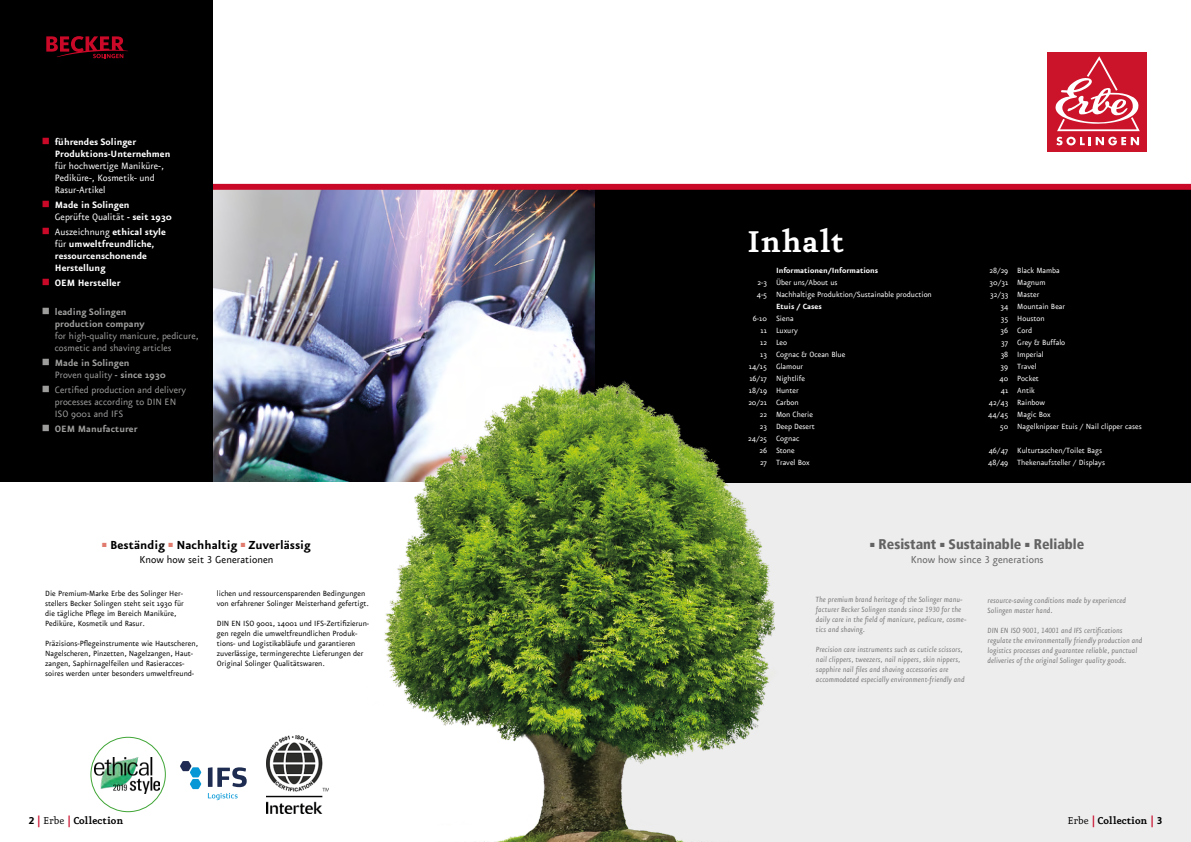
<style>
.page{position:relative;width:1191px;height:842px;background:#fff}
.page>*{position:absolute;margin:0;border:0;box-sizing:border-box;transform-origin:0 0}
.t1{font:700 36px "Eureka";color:#fff}
.t2{font:700 14px "Eureka Sans";color:#000}
.t3{font:900 condensed 14px "Frutiger LT";color:#646363}
.t4{font:700 12px "Eureka";color:#000}
.t5{font:12px "Eureka Sans";color:#000}
.t6{font:12px "Eureka Sans";color:#646363}
.t7{font:700 11px/12px "Eureka Sans";color:#fff}
.t8{font:11px/12px "Eureka Sans";color:#9d9d9c}
.t9{font:700 11px/12px "Eureka Sans";color:#9d9d9c}
.t10{font:11px/12px "Eureka Sans";color:#fff}
.t11{font:9px/10px "Eureka Sans";color:#000}
.t12{font:italic 9px/10px "Eureka Sans";color:#7c7b7b}
.t13{font:9px/12px "Eureka Sans";color:#fff}
.t14{font:700 9px "Eureka Sans";color:#fff}
.s1{color:#ca0928}
.s2{font-weight:400}
.s3{color:#e07b6e}
.s4{font-family:"Eureka Sans Caps"}
.s5{font-family:"Eureka Sans Bold Caps";font-weight:400}
.s6{font-family:"Eureka Sans";font-weight:500;color:#ca0928}
.s7{font-weight:500;color:#ca0928}
</style>
<div class="page">
<div style="left:595px;top:481px;width:596px;height:361px;background:#ededed"></div>
<img style="left:213px;top:189px;width:382px;height:293px">
<div style="left:595px;top:184px;width:596px;height:299px;background:#000"></div>
<div style="left:1047px;top:52px;width:100px;height:100px;background:#cb142a"></div>
<svg style="left:1055px;top:56px;width:85px;height:89px"></svg>
<div style="left:213px;top:184px;width:978px;height:5px;background:#ca0928"></div>
<div style="left:0;top:0;width:213px;height:482px;background:#000"></div>
<svg style="left:46px;top:36px;width:82px;height:22px"></svg>
<div style="left:91px;top:737px;width:74px;height:75px;border:1px solid #3fa535;border-radius:50%"></div>
<img style="left:95px;top:757px;width:65px;height:37px">
<img style="left:345px;top:335px;width:430px;height:507px">
<img style="left:267px;top:736px;width:62px;height:77px">
<svg style="left:208px;top:767px;width:39px;height:20px"></svg>
<svg style="left:180px;top:761px;width:21px;height:28px"></svg>
<svg style="left:208px;top:793px;width:30px;height:7px"></svg>
<p class="t7" style="left:55px;top:136px;width:117px;text-indent:-13px"><span class="s1">■</span> führendes Solinger<br>Produktions-Unternehmen</p>
<p class="t10" style="left:55px;top:160px;width:111px">für hochwertige Maniküre-,<br>Pediküre-, Kosmetik- und<br>Rasur-Artikel</p>
<p class="t7" style="left:55px;top:199px;width:119px;text-indent:-13px"><span class="s1">■</span> Made in Solingen<br><span class="s2">Geprüfte Qualität</span> - seit 1930</p>
<p class="t7" style="left:55px;top:226px;width:113px;text-indent:-13px"><span class="s1">■</span> <span class="s2">Auszeichnung</span> ethical style <span class="s2">für</span> umweltfreundliche, ressourcenschonende<br>Herstellung</p>
<p class="t7" style="left:42px;top:277px;width:80px"><span class="s1">■</span> OEM Hersteller</p>
<p class="t9" style="left:55px;top:306px;width:91px;text-indent:-13px">■ leading Solingen production company</p>
<p class="t8" style="left:55px;top:330px;width:145px">for high-quality manicure, pedicure, cosmetic and shaving articles</p>
<p class="t9" style="left:55px;top:357px;width:113px;text-indent:-13px">■ Made in Solingen<br><span class="s2">Proven quality</span> - since 1930</p>
<p class="t8" style="left:55px;top:384px;width:133px;text-indent:-13px">■ Certified production and delivery processes according to DIN EN<br>ISO 9001 and IFS</p>
<p class="t9" style="left:42px;top:423px;width:97px">■ OEM Manufacturer</p>
<h2 class="t2" style="left:102px;top:538px;width:210px"><span class="s3">■</span> Beständig <span class="s3">■</span> Nachhaltig <span class="s3">■</span> Zuverlässig</h2>
<h3 class="t5" style="left:139px;top:554px;width:136px">Know how seit <span class="s4">3</span> Generationen</h3>
<p class="t11" style="left:45px;top:589px;width:140px">Die Premium-Marke Erbe des Solinger Her&shy;stellers Becker Solingen steht seit 1930 für die tägliche Pflege im Bereich Maniküre, Pediküre, Kosmetik und Rasur.</p>
<p class="t11" style="left:45px;top:639px;width:154px">Präzisions-Pflegeinstrumente wie Hautscheren, Nagelscheren, Pinzetten, Nagelzangen, Haut&shy;zangen, Saphirnagelfeilen und Rasieracces&shy;soires werden unter besonders umweltfreund-</p>
<p class="t11" style="left:217px;top:589px;width:154px">lichen und ressourcensparenden Bedingungen von erfahrener Solinger Meisterhand gefertigt.</p>
<p class="t11" style="left:217px;top:619px;width:154px">DIN EN ISO 9001, 14001 und IFS-Zertifizierun&shy;gen regeln die umweltfreundlichen Produk&shy;tions- und Logistikabläufe und garantieren zuverlässige, termingerechte Lieferungen der Original Solinger Qualitätswaren.</p>
<h1 class="t1" style="left:747px;top:225px;width:99px">Inhalt</h1>
<p class="t14" style="left:776px;top:266px;width:104px">Informationen/Informations</p>
<p class="t13" style="left:757px;top:277px;width:177px">2-3 Über uns/About us<br>4-5 Nachhaltige Produktion/Sustainable production</p>
<p class="t14" style="left:776px;top:302px;width:47px">Etuis / Cases</p>
<p class="t13" style="left:753px;top:313px;width:42px">6-10 Siena</p>
<p class="t13" style="left:760px;top:325px;width:39px">11 Luxury</p>
<p class="t13" style="left:760px;top:337px;width:28px">12 Leo</p>
<p class="t13" style="left:760px;top:349px;width:87px">13 Cognac &amp; Ocean Blue</p>
<p class="t13" style="left:748px;top:361px;width:56px">14/15 Glamour</p>
<p class="t13" style="left:749px;top:373px;width:57px">16/17 Nightlife</p>
<p class="t13" style="left:748px;top:385px;width:52px">18/19 Hunter</p>
<p class="t13" style="left:748px;top:397px;width:52px">20/21 Carbon</p>
<p class="t13" style="left:760px;top:409px;width:55px">22 Mon Cherie</p>
<p class="t13" style="left:760px;top:421px;width:57px">23 Deep Desert</p>
<p class="t13" style="left:748px;top:433px;width:53px">24/25 Cognac</p>
<p class="t13" style="left:759px;top:445px;width:37px">26 Stone</p>
<p class="t13" style="left:760px;top:457px;width:51px">27 Travel Box</p>
<p class="t13" style="left:989px;top:264px;width:72px">28/29 Black Mamba<br>30/31 Magnum<br>32/33 Master</p>
<p class="t13" style="left:1000px;top:300px;width:66px">34 Mountain Bear</p>
<p class="t13" style="left:1001px;top:312px;width:45px">35 Houston</p>
<p class="t13" style="left:1000px;top:324px;width:33px">36 Cord</p>
<p class="t13" style="left:1001px;top:336px;width:65px">37 Grey &amp; Buffalo</p>
<p class="t13" style="left:1000px;top:348px;width:45px">38 Imperial</p>
<p class="t13" style="left:1000px;top:360px;width:38px">39 Travel</p>
<p class="t13" style="left:999px;top:372px;width:41px">40 Pocket</p>
<p class="t13" style="left:1000px;top:384px;width:36px">41 Antik</p>
<p class="t13" style="left:989px;top:396px;width:58px">42/43 Rainbow</p>
<p class="t13" style="left:988px;top:408px;width:64px">44/45 Magic Box</p>
<p class="t13" style="left:1000px;top:420px;width:143px">50 Nagelknipser Etuis / Nail clipper cases</p>
<p class="t13" style="left:988px;top:444px;width:118px">46/47 Kulturtaschen/Toilet Bags<br>48/49 Thekenaufsteller / Displays</p>
<h2 class="t3" style="left:870px;top:536px;width:216px">■ Resistant ■ Sustainable ■ Reliable</h2>
<h3 class="t6" style="left:911px;top:554px;width:134px">Know how since <span class="s4">3</span> generations</h3>
<p class="t12" style="left:816px;top:595px;width:152px">The premium brand heritage of the Solinger manu&shy;facturer Becker Solingen stands since 1930 for the daily care in the field of manicure, pedicure, cosme&shy;tics and shaving.</p>
<p class="t12" style="left:816px;top:645px;width:150px">Precision care instruments such as cuticle scissors, nail clippers, tweezers, nail nippers, skin nippers, sapphire nail files and shaving accessories are accommodated especially environment-friendly and</p>
<p class="t12" style="left:987px;top:595px;width:140px">resource-saving conditions made by experienced<br>Solingen master hand.</p>
<p class="t12" style="left:987px;top:625px;width:156px">DIN EN ISO 9001, 14001 and IFS certifications regulate the environmentally friendly production and logistics processes and guarantee reliable, punctual deliveries of the original Solinger quality goods.</p>
<h3 class="t4" style="left:28px;top:815px;width:96px"><span class="s5">2</span> <span class="s6">|</span> <span class="s2">Erbe</span> <span class="s7">|</span> Collection</h3>
<h3 class="t4" style="left:1067px;top:815px;width:97px"><span class="s2">Erbe</span> <span class="s7">|</span> Collection <span class="s6">|</span> <span class="s5">3</span></h3>
</div>
